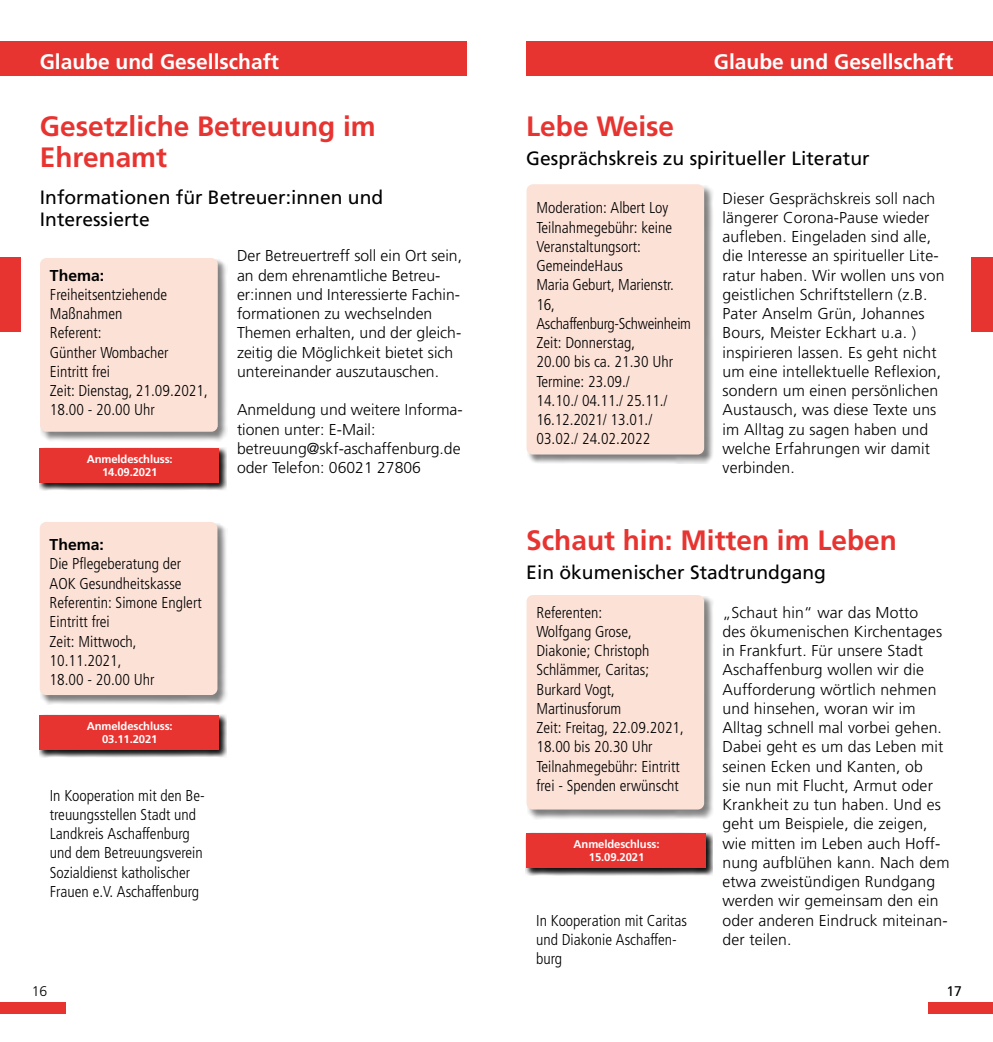
<style>
.page{position:relative;width:993px;height:1042px;background:#fff}
.page>*{position:absolute;margin:0;border:0;box-sizing:border-box;transform-origin:0 0}
.t1{font:28px/31.2px "Frutiger LT 65 Bd";color:#e73431}
.t2{font:21px "Frutiger LT 65 Bd";color:#fff}
.t3{font:19.25px/22.8px "Frutiger LT 55 Rm";color:#000}
.t4{font:15.75px/19.2px "Frutiger LT 45 Lt";letter-spacing:.01em;color:#000}
.t5{font:15.75px/19.2px "Frutiger LT 47 Lt Cn";color:#000}
.t6{font:15.75px "Frutiger LT 65 Bd";color:#000}
.t7{font:14px "Frutiger LT 45 Lt";color:#000}
.t8{font:14px "Frutiger LT 55 Rm";color:#000}
.t9{font:11.2px/13.5px "Frutiger LT 65 Bd";letter-spacing:-.01em;color:#fff;text-align:center}
</style>
<div class="page">
<div style="left:526px;top:41px;width:466px;height:35px;background:#e73431"></div>
<div style="left:0;top:41px;width:466px;height:35px;background:#e73431"></div>
<div style="left:40px;top:259px;width:188px;height:183px;background:#000;opacity:.5"></div>
<div style="left:40px;top:258px;width:178px;height:174px;background:#fce1d7;border-radius:6px"></div>
<div style="left:526px;top:185px;width:187px;height:279px;background:#000;opacity:.5"></div>
<div style="left:526px;top:184px;width:178px;height:270px;background:#fce1d7;border-radius:6px"></div>
<div style="left:526px;top:596px;width:187px;height:223px;background:#000;opacity:.5"></div>
<div style="left:526px;top:595px;width:178px;height:214px;background:#fce1d7;border-radius:6px"></div>
<div style="left:40px;top:523px;width:188px;height:181px;background:#000;opacity:.5"></div>
<div style="left:40px;top:522px;width:177px;height:173px;background:#fce1d7;border-radius:6px"></div>
<div style="left:39px;top:447px;width:187px;height:44px;background:#f2f2f2"></div>
<div style="left:39px;top:448px;width:187px;height:43px;background:#000;opacity:.75"></div>
<div style="left:40px;top:448px;width:179px;height:35px;background:#e73431"></div>
<div style="left:39px;top:714px;width:187px;height:44px;background:#000;opacity:.75"></div>
<div style="left:40px;top:715px;width:179px;height:35px;background:#e73431"></div>
<div style="left:525px;top:832px;width:188px;height:44px;background:#f4f4f4"></div>
<div style="left:525px;top:833px;width:188px;height:43px;background:#000;opacity:.75"></div>
<div style="left:526px;top:833px;width:179px;height:35px;background:#e73431"></div>
<div style="left:927px;top:1001px;width:65px;height:12px;background:#e73431"></div>
<div style="left:0;top:1001px;width:65px;height:12px;background:#e73431"></div>
<div style="left:0;top:257px;width:21px;height:75px;background:#e73431"></div>
<div style="left:970px;top:257px;width:22px;height:75px;background:#e73431"></div>
<h2 class="t2" style="left:40px;top:49px;width:241px">Glaube und Gesellschaft</h2>
<h2 class="t2" style="left:713px;top:49px;width:241px">Glaube und Gesellschaft</h2>
<h1 class="t1" style="left:40px;top:111px;width:337px">Gesetzliche Betreuung im<br>Ehrenamt</h1>
<p class="t3" style="left:40px;top:186px;width:345px">Informationen für Betreuer:innen und<br>Interessierte</p>
<p class="t6" style="left:50px;top:266px;width:56px">Thema:</p>
<p class="t5" style="left:50px;top:285px;width:159px">Freiheitsentziehende<br>Maßnahmen<br>Referent:<br>Günther Wombacher<br>Eintritt frei<br>Zeit: Dienstag, 21.09.2021,<br>18.00 - 20.00 Uhr</p>
<p class="t9" style="left:87px;top:452px;width:87px">Anmeldeschluss:<br>14.09.2021</p>
<p class="t6" style="left:50px;top:535px;width:56px">Thema:</p>
<p class="t5" style="left:50px;top:555px;width:153px">Die Pflegeberatung der<br>AOK Gesundheitskasse<br>Referentin: Simone Englert<br>Eintritt frei<br>Zeit: Mittwoch,<br>10.11.2021,<br>18.00 - 20.00 Uhr</p>
<p class="t9" style="left:87px;top:719px;width:87px">Anmeldeschluss:<br>03.11.2021</p>
<p class="t5" style="left:50px;top:785px;width:156px">In Kooperation mit den Be&shy;treuungsstellen Stadt und<br>Landkreis Aschaffenburg und dem Betreuungsverein<br>Sozialdienst katholischer<br>Frauen e.V. Aschaffenburg</p>
<p class="t4" style="left:237px;top:247px;width:226px">Der Betreuertreff soll ein Ort sein, an dem ehrenamtliche Betreu&shy;er:innen und Interessierte Fachin&shy;formationen zu wechselnden Themen erhalten, und der gleich&shy;zeitig die Möglichkeit bietet sich untereinander auszutauschen.</p>
<p class="t4" style="left:237px;top:400px;width:227px">Anmeldung und weitere Informa&shy;tionen unter: E-Mail: betreuung@skf-aschaffenburg.de oder Telefon: 06021 27806</p>
<h1 class="t1" style="left:526px;top:111px;width:149px">Lebe Weise</h1>
<p class="t3" style="left:526px;top:147px;width:345px">Gesprächskreis zu spiritueller Literatur</p>
<p class="t4" style="left:722px;top:189px;width:223px">Dieser Gesprächskreis soll nach längerer Corona-Pause wieder aufleben. Eingeladen sind alle, die Interesse an spiritueller Lite&shy;ratur haben. Wir wollen uns von geistlichen Schriftstellern (z.B.<br>Pater Anselm Grün, Johannes<br>Bours, Meister Eckhart u.a. ) inspirieren lassen. Es geht nicht um eine intellektuelle Reflexion, sondern um einen persönlichen<br>Austausch, was diese Texte uns im Alltag zu sagen haben und welche Erfahrungen wir damit verbinden.</p>
<p class="t5" style="left:536px;top:198px;width:156px">Moderation: Albert Loy<br>Teilnahmegebühr: keine<br>Veranstaltungsort:<br>GemeindeHaus<br>Maria Geburt, Marienstr.<br>16,<br>Aschaffenburg-Schweinheim<br>Zeit: Donnerstag,<br>20.00 bis ca. 21.30 Uhr<br>Termine: 23.09./<br>14.10./ 04.11./ 25.11./<br>16.12.2021/ 13.01./<br>03.02./ 24.02.2022</p>
<h1 class="t1" style="left:526px;top:525px;width:372px">Schaut hin: Mitten im Leben</h1>
<p class="t3" style="left:526px;top:561px;width:301px">Ein ökumenischer Stadtrundgang</p>
<p class="t4" style="left:722px;top:603px;width:228px">„Schaut hin“ war das Motto<br>des ökumenischen Kirchentages in Frankfurt. Für unsere Stadt<br>Aschaffenburg wollen wir die<br>Aufforderung wörtlich nehmen und hinsehen, woran wir im<br>Alltag schnell mal vorbei gehen.<br>Dabei geht es um das Leben mit seinen Ecken und Kanten, ob<br>sie nun mit Flucht, Armut oder<br>Krankheit zu tun haben. Und es geht um Beispiele, die zeigen, wie mitten im Leben auch Hoff&shy;nung aufblühen kann. Nach dem etwa zweistündigen Rundgang werden wir gemeinsam den ein oder anderen Eindruck miteinan&shy;der teilen.</p>
<p class="t5" style="left:536px;top:603px;width:149px">Referenten:<br>Wolfgang Grose,<br>Diakonie; Christoph<br>Schlämmer, Caritas;<br>Burkard Vogt,<br>Martinusforum<br>Zeit: Freitag, 22.09.2021,<br>18.00 bis 20.30 Uhr<br>Teilnahmegebühr: Eintritt frei - Spenden erwünscht</p>
<p class="t9" style="left:573px;top:837px;width:87px">Anmeldeschluss:<br>15.09.2021</p>
<p class="t5" style="left:536px;top:911px;width:152px">In Kooperation mit Caritas und Diakonie Aschaffen&shy;burg</p>
<p class="t7" style="left:32px;top:983px;width:17px">16</p>
<p class="t8" style="left:946px;top:983px;width:17px">17</p>
</div>
